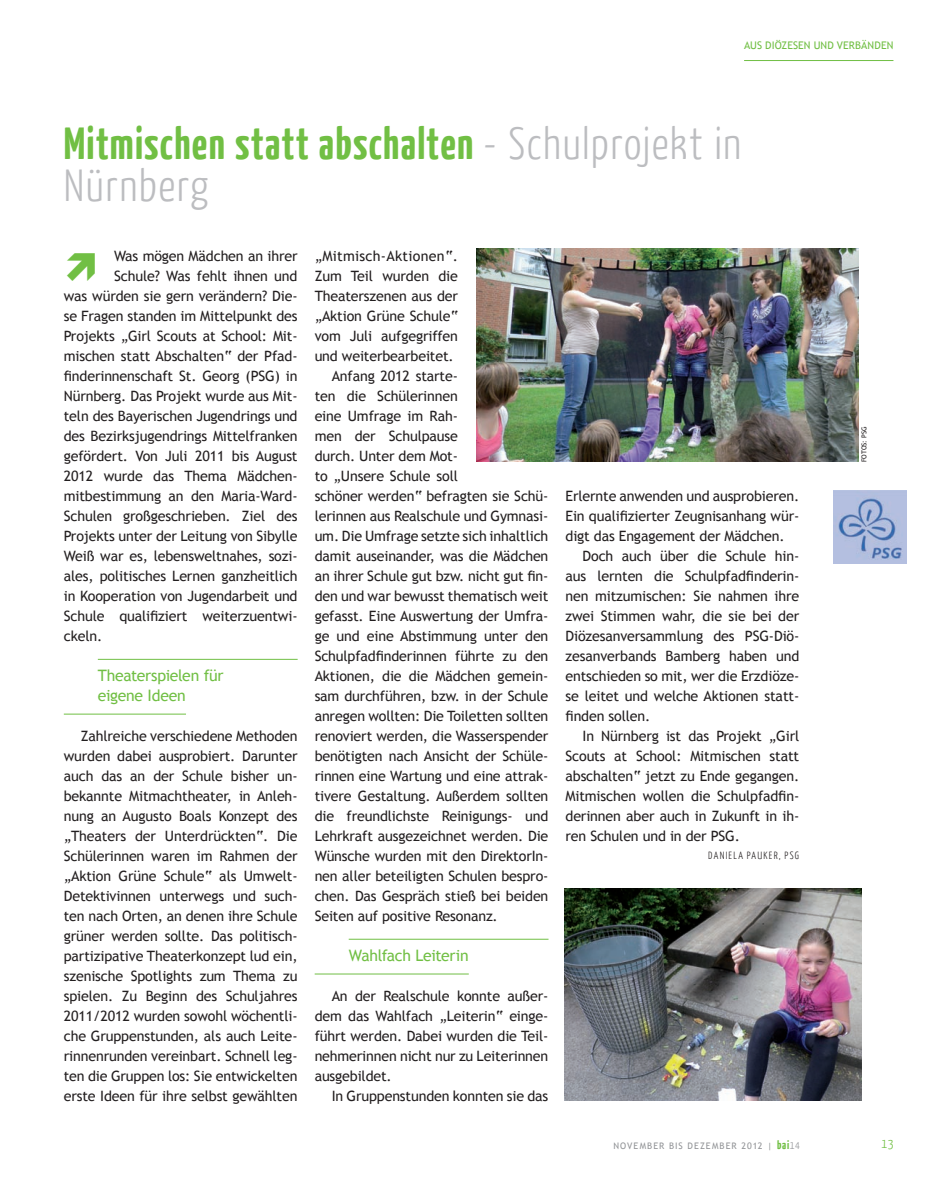
<style>
.page{position:relative;width:936px;height:1191px;background:#fff}
.page>*{position:absolute;margin:0;border:0;box-sizing:border-box;transform-origin:0 0}
.t1{font:700 45px/42px "BDKJ";letter-spacing:.02em;color:#71bf44}
.t2{font:15.75px/20px "Trebuchet MS";letter-spacing:-.02em;color:#71bf44}
.t3{font:14.25px/20px "Trebuchet MS";letter-spacing:-.01em;color:#231f20;text-align:justify}
.t4{font:14.25px "Trebuchet MS";letter-spacing:.02em;color:#231f20}
.t5{font:300 13.5px "BDKJ";color:#71bf44}
.t6{font:10.5px "Trebuchet MS";letter-spacing:.005em;color:#71bf44}
.t7{font:300 10.5px "BDKJ";letter-spacing:.1em;color:#231f20}
.t8{font:9px "Trebuchet MS";letter-spacing:.12em;color:#939598}
.t9{font:6.75px "Trebuchet MS";color:#231f20}
.s1{font-weight:300;color:#bcbdc0}
.s2{font-family:"BDKJ";font-weight:700;font-size:12px;color:#71bf44}
.s3{font-family:"BDKJ";font-weight:300;font-size:11.25px}
</style>
<div class="page">
<hr style="left:744px;top:60px;width:149px;height:1px;background:#71bf44">
<hr style="left:98px;top:659px;width:199px;height:1px;background:#71bf44">
<hr style="left:64px;top:713px;width:122px;height:1px;background:#71bf44">
<hr style="left:349px;top:939px;width:199px;height:1px;background:#71bf44">
<hr style="left:314px;top:973px;width:155px;height:1px;background:#71bf44">
<img style="left:565px;top:889px;width:296px;height:211px">
<img style="left:476px;top:249px;width:382px;height:213px">
<img style="left:833px;top:490px;width:73px;height:74px">
<p class="t6" style="left:744px;top:39px;width:151px">AUS DIÖZESEN UND VERBÄNDEN</p>
<h1 class="t1" style="left:64px;top:121px;width:679px">Mitmischen statt abschalten <span class="s1">- Schulprojekt in<br>Nürnberg</span></h1>
<p class="t3" style="left:114px;top:246px;width:185px">Was mögen Mädchen an ihrer</p>
<p class="t3" style="left:114px;top:266px;width:185px">Schule? Was fehlt ihnen und</p>
<p class="t3" style="left:64px;top:286px;width:235px">was würden sie gern verändern? Die-</p>
<p class="t3" style="left:64px;top:306px;width:235px">se Fragen standen im Mittelpunkt des</p>
<p class="t3" style="left:64px;top:326px;width:235px">Projekts „Girl Scouts at School: Mit-</p>
<p class="t3" style="left:64px;top:346px;width:235px">mischen statt Abschalten“ der Pfad-</p>
<p class="t3" style="left:64px;top:366px;width:235px">finderinnenschaft St. Georg (PSG) in</p>
<p class="t3" style="left:64px;top:386px;width:235px">Nürnberg. Das Projekt wurde aus Mit-</p>
<p class="t3" style="left:64px;top:406px;width:235px">teln des Bayerischen Jugendrings und</p>
<p class="t3" style="left:64px;top:426px;width:235px">des Bezirksjugendrings Mittelfranken</p>
<p class="t3" style="left:64px;top:446px;width:235px">gefördert. Von Juli 2011 bis August</p>
<p class="t3" style="left:64px;top:466px;width:235px">2012 wurde das Thema Mädchen-</p>
<p class="t3" style="left:64px;top:486px;width:235px">mitbestimmung an den Maria-Ward-</p>
<p class="t3" style="left:64px;top:506px;width:235px">Schulen großgeschrieben. Ziel des</p>
<p class="t3" style="left:64px;top:526px;width:235px">Projekts unter der Leitung von Sibylle</p>
<p class="t3" style="left:64px;top:546px;width:235px">Weiß war es, lebensweltnahes, sozi-</p>
<p class="t3" style="left:64px;top:566px;width:235px">ales, politisches Lernen ganzheitlich</p>
<p class="t3" style="left:64px;top:586px;width:235px">in Kooperation von Jugendarbeit und</p>
<p class="t3" style="left:64px;top:606px;width:235px">Schule qualifiziert weiterzuentwi-</p>
<p class="t3" style="left:64px;top:626px;width:40px">ckeln.</p>
<p class="t2" style="left:98px;top:665px;width:127px">Theaterspielen für eigene Ideen</p>
<p class="t3" style="left:64px;top:726px;width:235px;text-indent:17px">Zahlreiche verschiedene Methoden wurden dabei ausprobiert. Darunter auch das an der Schule bisher un&shy;bekannte Mitmachtheater, in Anleh&shy;nung an Augusto Boals Konzept des „Theaters der Unterdrückten“. Die Schülerinnen waren im Rahmen der „Aktion Grüne Schule“ als Umwelt-Detektivinnen unterwegs und such&shy;ten nach Orten, an denen ihre Schule grüner werden sollte. Das politisch&shy;partizipative Theaterkonzept lud ein, szenische Spotlights zum Thema zu spielen. Zu Beginn des Schuljahres 2011/2012 wurden sowohl wöchentli&shy;che Gruppenstunden, als auch Leite&shy;rinnenrunden vereinbart. Schnell leg&shy;ten die Gruppen los: Sie entwickelten erste Ideen für ihre selbst gewählten</p>
<p class="t4" style="left:314px;top:248px;width:145px">„Mitmisch-Aktionen“.</p>
<p class="t3" style="left:314px;top:266px;width:145px">Zum Teil wurden die</p>
<p class="t3" style="left:314px;top:286px;width:145px">Theaterszenen aus der</p>
<p class="t3" style="left:314px;top:306px;width:145px">„Aktion Grüne Schule“</p>
<p class="t3" style="left:314px;top:326px;width:145px">vom Juli aufgegriffen</p>
<p class="t3" style="left:314px;top:346px;width:141px">und weiterbearbeitet.</p>
<p class="t3" style="left:332px;top:366px;width:128px">Anfang 2012 starte-</p>
<p class="t3" style="left:314px;top:386px;width:145px">ten die Schülerinnen</p>
<p class="t3" style="left:314px;top:406px;width:145px">eine Umfrage im Rah-</p>
<p class="t3" style="left:314px;top:426px;width:145px">men der Schulpause</p>
<p class="t3" style="left:314px;top:446px;width:145px">durch. Unter dem Mot-</p>
<p class="t3" style="left:314px;top:466px;width:145px">to „Unsere Schule soll</p>
<p class="t3" style="left:314px;top:486px;width:235px">schöner werden“ befragten sie Schü-</p>
<p class="t3" style="left:314px;top:506px;width:235px">lerinnen aus Realschule und Gymnasi-</p>
<p class="t3" style="left:314px;top:526px;width:235px">um. Die Umfrage setzte sich inhaltlich</p>
<p class="t3" style="left:314px;top:546px;width:235px">damit auseinander, was die Mädchen</p>
<p class="t3" style="left:314px;top:566px;width:235px">an ihrer Schule gut bzw. nicht gut fin-</p>
<p class="t3" style="left:314px;top:586px;width:235px">den und war bewusst thematisch weit</p>
<p class="t3" style="left:314px;top:606px;width:235px">gefasst. Eine Auswertung der Umfra-</p>
<p class="t3" style="left:314px;top:626px;width:235px">ge und eine Abstimmung unter den</p>
<p class="t3" style="left:314px;top:646px;width:235px">Schulpfadfinderinnen führte zu den</p>
<p class="t3" style="left:314px;top:666px;width:235px">Aktionen, die die Mädchen gemein-</p>
<p class="t3" style="left:314px;top:686px;width:235px">sam durchführen, bzw. in der Schule</p>
<p class="t3" style="left:314px;top:706px;width:235px">anregen wollten: Die Toiletten sollten</p>
<p class="t3" style="left:314px;top:726px;width:235px">renoviert werden, die Wasserspender</p>
<p class="t3" style="left:314px;top:746px;width:235px">benötigten nach Ansicht der Schüle-</p>
<p class="t3" style="left:314px;top:766px;width:235px">rinnen eine Wartung und eine attrak-</p>
<p class="t3" style="left:314px;top:786px;width:235px">tivere Gestaltung. Außerdem sollten</p>
<p class="t3" style="left:314px;top:806px;width:235px">die freundlichste Reinigungs- und</p>
<p class="t3" style="left:314px;top:826px;width:235px">Lehrkraft ausgezeichnet werden. Die</p>
<p class="t3" style="left:314px;top:846px;width:235px">Wünsche wurden mit den DirektorIn-</p>
<p class="t3" style="left:314px;top:866px;width:235px">nen aller beteiligten Schulen bespro-</p>
<p class="t3" style="left:314px;top:886px;width:235px">chen. Das Gespräch stieß bei beiden</p>
<p class="t3" style="left:314px;top:906px;width:185px">Seiten auf positive Resonanz.</p>
<p class="t2" style="left:349px;top:945px;width:121px">Wahlfach Leiterin</p>
<p class="t3" style="left:314px;top:986px;width:235px;text-indent:17px">An der Realschule konnte außer&shy;dem das Wahlfach „Leiterin“ einge&shy;führt werden. Dabei wurden die Teil&shy;nehmerinnen nicht nur zu Leiterinnen ausgebildet.</p>
<p class="t3" style="left:331px;top:1086px;width:218px">In Gruppenstunden konnten sie das</p>
<p class="t3" style="left:565px;top:486px;width:235px">Erlernte anwenden und ausprobieren.<br>Ein qualifizierter Zeugnisanhang wür&shy;digt das Engagement der Mädchen.</p>
<p class="t3" style="left:565px;top:546px;width:235px;text-indent:17px">Doch auch über die Schule hin&shy;aus lernten die Schulpfadfinderin&shy;nen mitzumischen: Sie nahmen ihre zwei Stimmen wahr, die sie bei der Diözesanversammlung des PSG-Diö&shy;zesanverbands Bamberg haben und entschieden so mit, wer die Erzdiöze&shy;se leitet und welche Aktionen statt&shy;finden sollen.</p>
<p class="t3" style="left:565px;top:726px;width:235px;text-indent:17px">In Nürnberg ist das Projekt „Girl Scouts at School: Mitmischen statt abschalten“ jetzt zu Ende gegangen.<br>Mitmischen wollen die Schulpfadfin&shy;derinnen aber auch in Zukunft in ih&shy;ren Schulen und in der PSG.</p>
<p class="t7" style="left:708px;top:848px;width:93px">DANIELA PAUKER, PSG</p>
<p class="t9" style="left:860px;top:462px;width:37px;rotate:-90deg">FOTOS: PSG</p>
<p class="t8" style="left:613px;top:1140px;width:188px">NOVEMBER BIS DEZEMBER 2012 | <span class="s2">bai</span><span class="s3">14</span></p>
<p class="t5" style="left:881px;top:1134px;width:14px">13</p>
</div>
